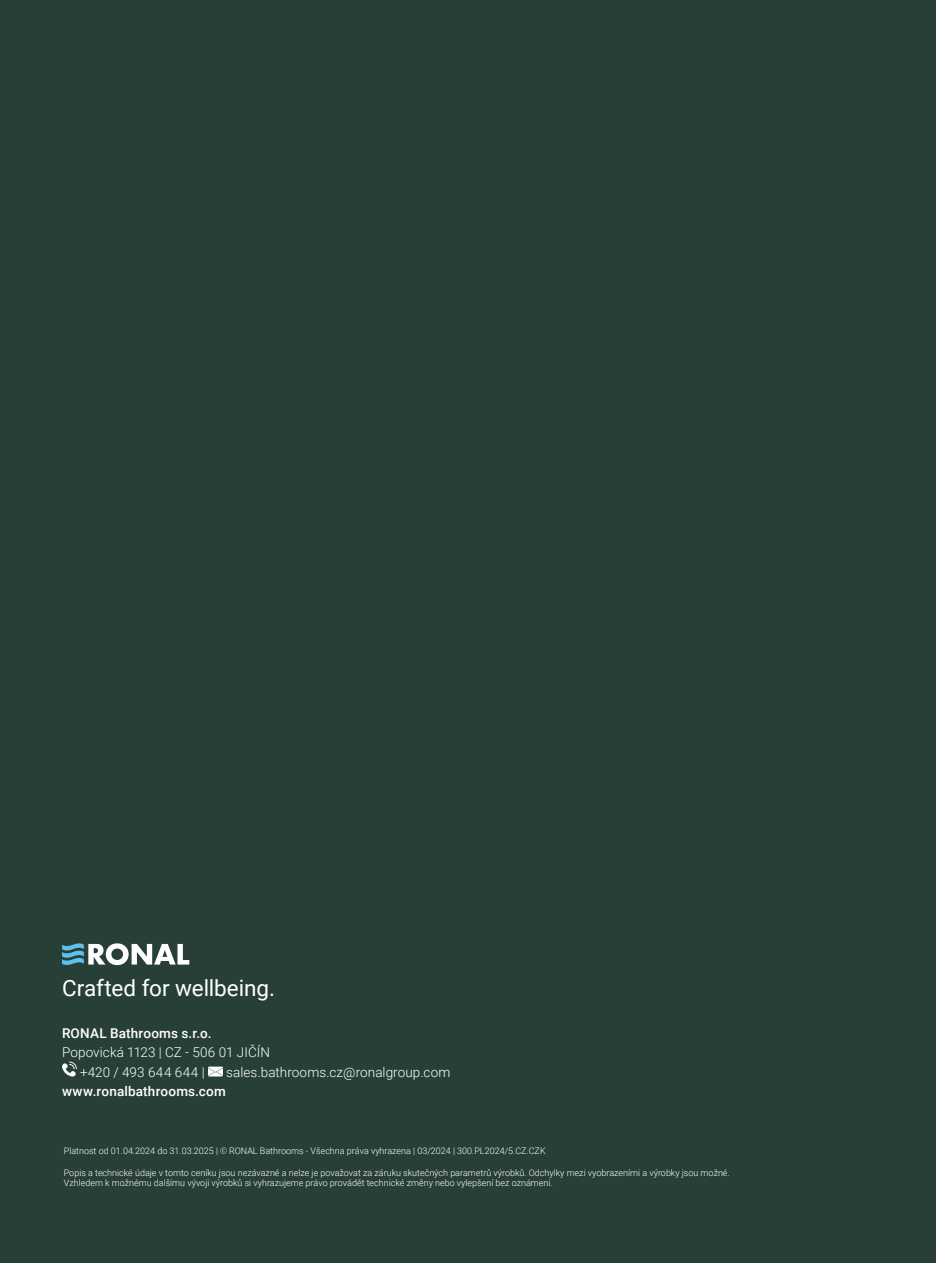
<style>
.page{position:relative;width:936px;height:1263px;background:#fff}
.page>*{position:absolute;margin:0;border:0;box-sizing:border-box;transform-origin:0 0}
.t1{font:22.5px "Roboto";color:#fff}
.t2{font:300 13.5px/19.5px "Roboto";letter-spacing:.005em;color:#fff}
.t3{font:500 13.5px "Roboto";letter-spacing:.015em;color:#fff}
.t4{font:300 9px/10.8px "Roboto";color:#fff}
</style>
<div class="page">
<div style="left:0;top:0;width:935px;height:1263px;background:#273f37"></div>
<hr style="left:0;top:0;width:1px;height:1263px;background:#4b5e55">
<svg style="left:62px;top:943px;width:127px;height:22px"></svg>
<svg style="left:62px;top:1061px;width:15px;height:15px"></svg>
<svg style="left:208px;top:1066px;width:15px;height:10px"></svg>
<svg style="left:220px;top:1147px;width:7px;height:7px"></svg>
<h1 class="t1" style="left:62px;top:972px;width:214px">Crafted for wellbeing.</h1>
<h2 class="t3" style="left:62px;top:1023px;width:151px">RONAL Bathrooms s.r.o.</h2>
<h2 class="t2" style="left:80px;top:1042px;width:191px;text-indent:-18px">Popovická 1123 | CZ - 506 01 JIČÍN +420 / 493 644 644 |</h2>
<h2 class="t2" style="left:226px;top:1061px;width:226px">sales.bathrooms.cz@ronalgroup.com</h2>
<h2 class="t3" style="left:62px;top:1082px;width:165px">www.ronalbathrooms.com</h2>
<p class="t4" style="left:64px;top:1145px;width:483px">Platnost od 01.04.2024 do 31.03.2025 | RONAL Bathrooms - Všechna práva vyhrazena | 03/2024 | 300.PL2024/5.CZ.CZK</p>
<p class="t4" style="left:64px;top:1167px;width:667px">Popis a technické údaje v tomto ceníku jsou nezávazné a nelze je považovat za záruku skutečných parametrů výrobků. Odchylky mezi vyobrazeními a výrobky jsou možné.<br>Vzhledem k možnému dalšímu vývoji výrobků si vyhrazujeme právo provádět technické změny nebo vylepšení bez oznámení.</p>
</div>
